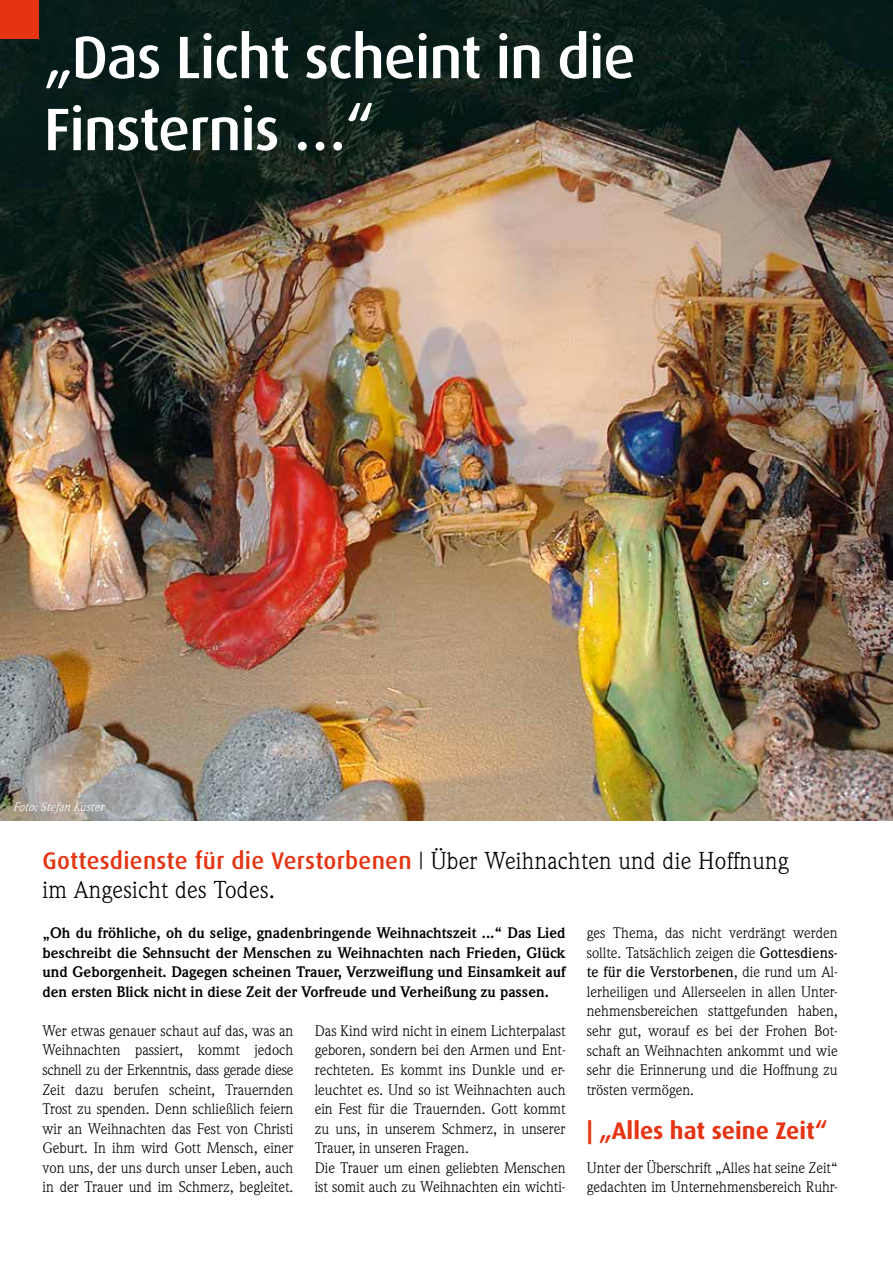
<style>
.page{position:relative;width:893px;height:1263px;background:#fff}
.page>*{position:absolute;margin:0;border:0;box-sizing:border-box;transform-origin:0 0}
.t1{font:500 60px/72px "Dax";letter-spacing:-.02em;color:#fff}
.t2{font:500 24px "Dax";letter-spacing:.01em;color:#e63312}
.t3{font:24px "Weidemann";letter-spacing:.01em;color:#000}
.t4{font:700 24px "Dax";color:#e63312}
.t5{font:15px/19.5px "Weidemann";color:#000;text-align:justify}
.t6{font:700 15px/19.5px "Weidemann";color:#000;text-align:justify}
.t7{font:italic 12px "Weidemann";color:#fff}
.s1{font-family:"Weidemann";font-weight:400;color:#000}
.s2{font-weight:500}
</style>
<div class="page">
<img style="left:0;top:0;width:893px;height:821px">
<div style="left:0;top:0;width:38px;height:38px;background:#e63312"></div>
<h1 class="t1" style="left:44px;top:22px;width:593px">„Das Licht scheint in die<br>Finsternis …“</h1>
<p class="t7" style="left:13px;top:799px;width:92px">Foto: Stefan Kuster</p>
<h2 class="t2" style="left:43px;top:847px;width:747px">Gottesdienste für die Verstorbenen <span class="s1">| Über Weihnachten und die Hoffnung</span></h2>
<h2 class="t3" style="left:43px;top:875px;width:234px">im Angesicht des Todes.</h2>
<p class="t6" style="left:43px;top:923px;width:525px">„Oh du fröhliche, oh du selige, gnadenbringende Weihnachtszeit ...“ Das Lied beschreibt die Sehnsucht der Menschen zu Weihnachten nach Frieden, Glück und Geborgenheit. Dagegen scheinen Trauer, Verzweiflung und Einsamkeit auf den ersten Blick nicht in diese Zeit der Vorfreude und Verheißung zu passen.</p>
<p class="t5" style="left:43px;top:1021px;width:252px">Wer etwas genauer schaut auf das, was an Weihnachten passiert, kommt jedoch schnell zu der Erkenntnis, dass gerade diese Zeit dazu berufen scheint, Trauernden Trost zu spenden. Denn schließlich feiern wir an Weihnachten das Fest von Christi Geburt. In ihm wird Gott Mensch, einer von uns, der uns durch unser Leben, auch in der Trauer und im Schmerz, begleitet.</p>
<p class="t5" style="left:315px;top:1021px;width:252px;text-align:left">Das Kind wird nicht in einem Lichterpalast geboren, sondern bei den Armen und Ent&shy;rechteten. Es kommt ins Dunkle und er&shy;leuchtet es. Und so ist Weihnachten auch ein Fest für die Trauernden. Gott kommt zu uns, in unserem Schmerz, in unserer Trauer, in unseren Fragen.<br>Die Trauer um einen geliebten Menschen ist somit auch zu Weihnachten ein wichti-</p>
<p class="t5" style="left:587px;top:923px;width:252px">ges Thema, das nicht verdrängt werden sollte. Tatsächlich zeigen die <span class="s2">Gottesdiens&shy;te für die Verstorbenen</span>, die rund um Al&shy;lerheiligen und Allerseelen in allen Unter&shy;nehmensbereichen stattgefunden haben, sehr gut, worauf es bei der Frohen Bot&shy;schaft an Weihnachten ankommt und wie sehr die Erinnerung und die Hoffnung zu trösten vermögen.</p>
<h2 class="t4" style="left:587px;top:1117px;width:242px">| „Alles hat seine Zeit“</h2>
<p class="t5" style="left:587px;top:1158px;width:252px">Unter der Überschrift „Alles hat seine Zeit“ gedachten im Unternehmensbereich Ruhr-</p>
</div>
